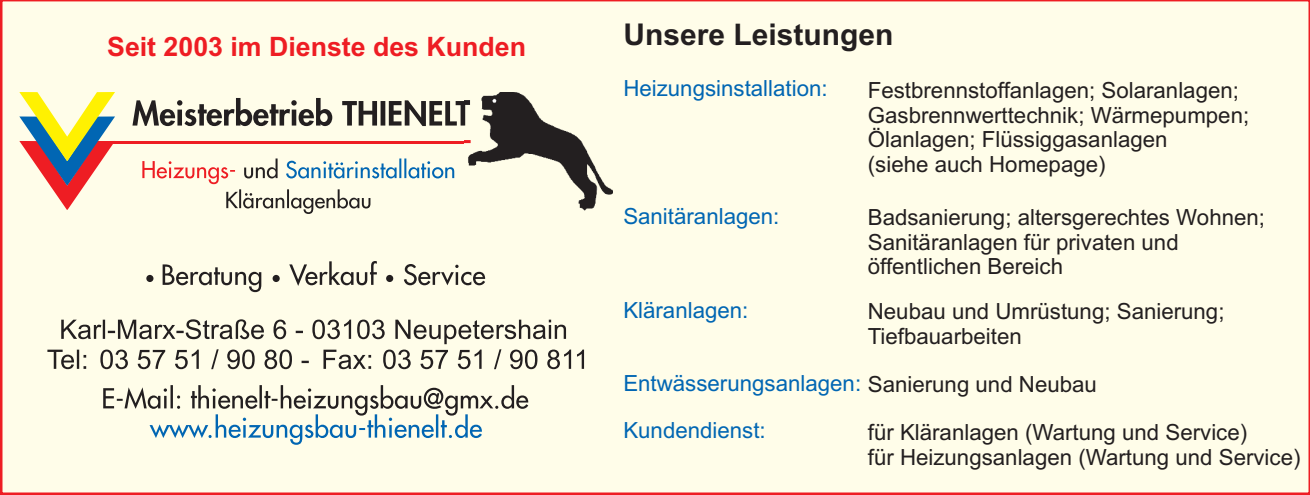
<style>
.page{position:relative;width:1310px;height:495px;background:#fffde9}
.page>*{position:absolute;margin:0;border:0;box-sizing:border-box;transform-origin:0 0}
.t1{font:700 30px "Arial";color:#231f20}
.t2{font:700 26.75px "Arial";color:#ee1d23}
.t3{font:22.25px/25px "Arial";color:#231f20}
.t4{font:22.25px "Arial";color:#0166b3}
.s1{color:#231f20}
</style>
<div class="page">
<div style="left:146px;top:275px;width:7px;height:7px;background:#231f20;border-radius:50%"></div>
<svg style="left:163px;top:261px;width:322px;height:31px;background:#d6d4c4"></svg>
<svg style="left:61px;top:319px;width:469px;height:1px"></svg>
<svg style="left:47px;top:320px;width:537px;height:49px;background:#d1cfbf"></svg>
<svg style="left:132px;top:98px;width:333px;height:28px;background:#a5a296"></svg>
<hr style="left:98px;top:141px;width:373px;height:2px;background:#ee1d23">
<svg style="left:19px;top:92px;width:96px;height:118px;background:#d0bb95"></svg>
<svg style="left:142px;top:158px;width:312px;height:56px;background:#e9e5d7"></svg>
<img style="left:465px;top:92px;width:147px;height:124px">
<svg style="left:103px;top:385px;width:425px;height:60px;background:#d4dacf"></svg>
<p class="t2" style="left:107px;top:37px;width:420px">Seit 2003 im Dienste des Kunden</p>
<h1 class="t1" style="left:623px;top:24px;width:272px">Unsere Leistungen</h1>
<p class="t4" style="left:623px;top:81px;width:206px">Heizungsinstallation:</p>
<p class="t3" style="left:868px;top:80px;width:383px">Festbrennstoffanlagen; Solaranlagen; Gasbrennwerttechnik; Wärmepumpen; Ölanlagen; Flüssiggasanlagen<br>(siehe auch Homepage)</p>
<p class="t4" style="left:623px;top:208px;width:158px">Sanitäranlagen:</p>
<p class="t3" style="left:868px;top:207px;width:399px">Badsanierung; altersgerechtes Wohnen;<br>Sanitäranlagen für privaten und öffentlichen Bereich</p>
<p class="t4" style="left:623px;top:302px;width:127px">Kläranlagen:</p>
<p class="t3" style="left:868px;top:301px;width:358px">Neubau und Umrüstung; Sanierung;<br>Tiefbauarbeiten</p>
<p class="t4" style="left:623px;top:375px;width:475px">Entwässerungsanlagen: <span class="s1">Sanierung und Neubau</span></p>
<p class="t3" style="left:868px;top:422px;width:434px">für Kläranlagen (Wartung und Service)<br>für Heizungsanlagen (Wartung und Service)</p>
<p class="t4" style="left:623px;top:423px;width:144px">Kundendienst:</p>
</div>
